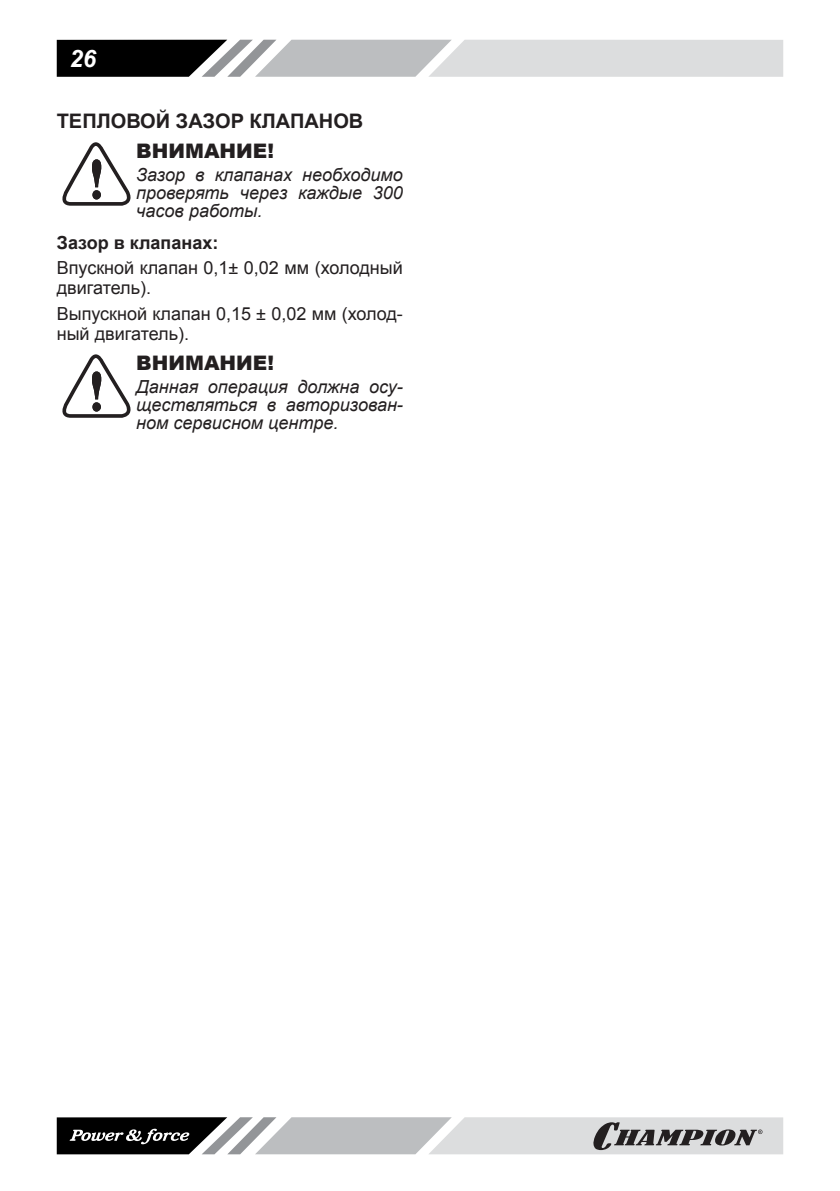
<style>
.page{position:relative;width:840px;height:1191px;background:#fff}
.page>*{position:absolute;margin:0;border:0;box-sizing:border-box;transform-origin:0 0}
.t1{font:italic 700 24px "Arial";color:#fff}
.t2{font:700 20px "Arial";color:#231f20}
.t3{font:900 20px "Arial";color:#231f20}
.t4{font:italic 18px/18px "Arial";color:#231f20;text-align:justify}
.t5{font:18px/20px "Arial";color:#231f20}
.t6{font:700 18px "Arial";color:#231f20}
</style>
<div class="page">
<svg style="left:57px;top:40px;width:725px;height:37px"></svg>
<svg style="left:57px;top:1117px;width:725px;height:37px"></svg>
<svg style="left:62px;top:142px;width:69px;height:64px"></svg>
<svg style="left:62px;top:354px;width:69px;height:64px"></svg>
<h1 class="t1" style="left:70px;top:44px;width:28px">26</h1>
<p class="t2" style="left:57px;top:108px;width:308px">ТЕПЛОВОЙ ЗАЗОР КЛАПАНОВ</p>
<p class="t3" style="left:136px;top:136px;width:139px">ВНИМАНИЕ!</p>
<p class="t4" style="left:136px;top:166px;width:268px">Зазор в клапанах необходимо проверять через каждые 300 часов работы.</p>
<p class="t6" style="left:57px;top:230px;width:163px">Зазор в клапанах:</p>
<p class="t5" style="left:57px;top:258px;width:347px">Впускной клапан 0,1± 0,02 мм (холодный двигатель).</p>
<p class="t5" style="left:57px;top:304px;width:347px">Выпускной клапан 0,15 ± 0,02 мм (холод&shy;ный двигатель).</p>
<p class="t3" style="left:136px;top:348px;width:139px">ВНИМАНИЕ!</p>
<p class="t4" style="left:136px;top:378px;width:268px">Данная операция должна осу&shy;ществляться в авторизован&shy;ном сервисном центре.</p>
</div>
